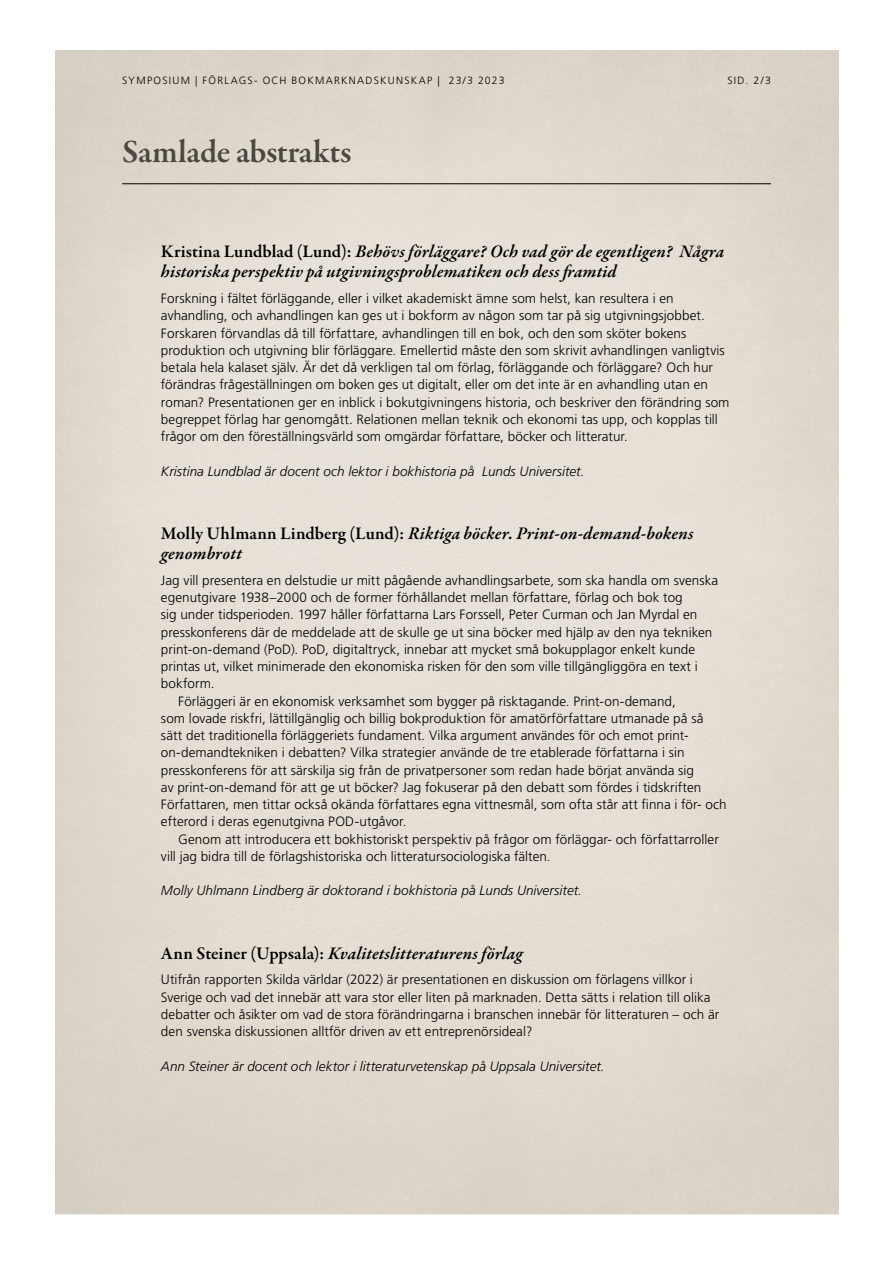
<style>
.page{position:relative;width:893px;height:1263px;background:#fff}
.page>*{position:absolute;margin:0;border:0;box-sizing:border-box;transform-origin:0 0}
.t1{font:600 33px "Garamond Premr Pro";letter-spacing:-.01em;color:#4a4941}
.t2{font:italic 600 18px/20.2px "Garamond Premr Pro";letter-spacing:.005em;color:#000}
.t3{font:300 13.5px/17.2px "Frutiger LT Std";color:#000}
.t4{font:italic 300 13.5px "Frutiger LT Std";color:#000}
.t5{font:300 10.5px "Frutiger LT Std";letter-spacing:.125em;color:#000}
.s1{font-style:normal}
</style>
<div class="page">
<hr style="left:122px;top:183px;width:649px;height:1px;background:#000">
<p class="t5" style="left:122px;top:74px;width:384px">SYMPOSIUM | FÖRLAGS- OCH BOKMARKNADSKUNSKAP | 23/3 2023</p>
<p class="t5" style="left:727px;top:74px;width:45px">SID. 2/3</p>
<h1 class="t1" style="left:122px;top:132px;width:231px">Samlade abstrakts</h1>
<h2 class="t2" style="left:161px;top:242px;width:565px"><span class="s1">Kristina Lundblad (Lund):</span> Behövs förläggare? Och vad gör de egentligen? Några historiska perspektiv på utgivningsproblematiken och dess framtid</h2>
<p class="t3" style="left:161px;top:290px;width:570px">Forskning i fältet förläggande, eller i vilket akademiskt ämne som helst, kan resultera i en avhandling, och avhandlingen kan ges ut i bokform av någon som tar på sig utgivningsjobbet.<br>Forskaren förvandlas då till författare, avhandlingen till en bok, och den som sköter bokens produktion och utgivning blir förläggare. Emellertid måste den som skrivit avhandlingen vanligtvis betala hela kalaset själv. Är det då verkligen tal om förlag, förläggande och förläggare? Och hur förändras frågeställningen om boken ges ut digitalt, eller om det inte är en avhandling utan en roman? Presentationen ger en inblick i bokutgivningens historia, och beskriver den förändring som begreppet förlag har genomgått. Relationen mellan teknik och ekonomi tas upp, och kopplas till frågor om den föreställningsvärld som omgärdar författare, böcker och litteratur.</p>
<p class="t4" style="left:161px;top:463px;width:425px">Kristina Lundblad är docent och lektor i bokhistoria på Lunds Universitet.</p>
<h2 class="t2" style="left:161px;top:524px;width:534px"><span class="s1">Molly Uhlmann Lindberg (Lund):</span> Riktiga böcker. Print-on-demand-bokens genombrott</h2>
<p class="t3" style="left:161px;top:572px;width:559px">Jag vill presentera en delstudie ur mitt pågående avhandlingsarbete, som ska handla om svenska</p>
<p class="t3" style="left:161px;top:589px;width:523px">egenutgivare 1938–2000 och de former förhållandet mellan författare, förlag och bok tog</p>
<p class="t3" style="left:161px;top:606px;width:538px">sig under tidsperioden. 1997 håller författarna Lars Forssell, Peter Curman och Jan Myrdal en</p>
<p class="t3" style="left:161px;top:623px;width:553px">presskonferens där de meddelade att de skulle ge ut sina böcker med hjälp av den nya tekniken</p>
<p class="t3" style="left:161px;top:641px;width:536px">print-on-demand (PoD). PoD, digitaltryck, innebar att mycket små bokupplagor enkelt kunde</p>
<p class="t3" style="left:161px;top:658px;width:538px">printas ut, vilket minimerade den ekonomiska risken för den som ville tillgängliggöra en text i</p>
<p class="t3" style="left:161px;top:675px;width:55px">bokform.</p>
<p class="t3" style="left:178px;top:693px;width:499px">Förläggeri är en ekonomisk verksamhet som bygger på risktagande. Print-on-demand,</p>
<p class="t3" style="left:161px;top:710px;width:544px">som lovade riskfri, lättillgänglig och billig bokproduktion för amatörförfattare utmanade på så</p>
<p class="t3" style="left:161px;top:727px;width:529px">sätt det traditionella förläggeriets fundament. Vilka argument användes för och emot print-</p>
<p class="t3" style="left:161px;top:744px;width:525px">on-demandtekniken i debatten? Vilka strategier använde de tre etablerade författarna i sin</p>
<p class="t3" style="left:161px;top:762px;width:535px">presskonferens för att särskilja sig från de privatpersoner som redan hade börjat använda sig</p>
<p class="t3" style="left:161px;top:779px;width:542px">av print-on-demand för att ge ut böcker? Jag fokuserar på den debatt som fördes i tidskriften</p>
<p class="t3" style="left:161px;top:796px;width:567px">Författaren, men tittar också okända författares egna vittnesmål, som ofta står att finna i för- och</p>
<p class="t3" style="left:161px;top:813px;width:247px">efterord i deras egenutgivna POD-utgåvor.</p>
<p class="t3" style="left:178px;top:831px;width:542px">Genom att introducera ett bokhistoriskt perspektiv på frågor om förläggar- och författarroller</p>
<p class="t3" style="left:161px;top:848px;width:391px">vill jag bidra till de förlagshistoriska och litteratursociologiska fälten.</p>
<p class="t4" style="left:161px;top:883px;width:422px">Molly Uhlmann Lindberg är doktorand i bokhistoria på Lunds Universitet.</p>
<h2 class="t2" style="left:161px;top:944px;width:363px"><span class="s1">Ann Steiner (Uppsala):</span> Kvalitetslitteraturens förlag</h2>
<p class="t3" style="left:161px;top:971px;width:560px">Utifrån rapporten Skilda världar (2022) är presentationen en diskussion om förlagens villkor i Sverige och vad det innebär att vara stor eller liten på marknaden. Detta sätts i relation till olika debatter och åsikter om vad de stora förändringarna i branschen innebär för litteraturen – och är den svenska diskussionen alltför driven av ett entreprenörsideal?</p>
<p class="t4" style="left:161px;top:1058px;width:445px">Ann Steiner är docent och lektor i litteraturvetenskap på Uppsala Universitet.</p>
</div>
